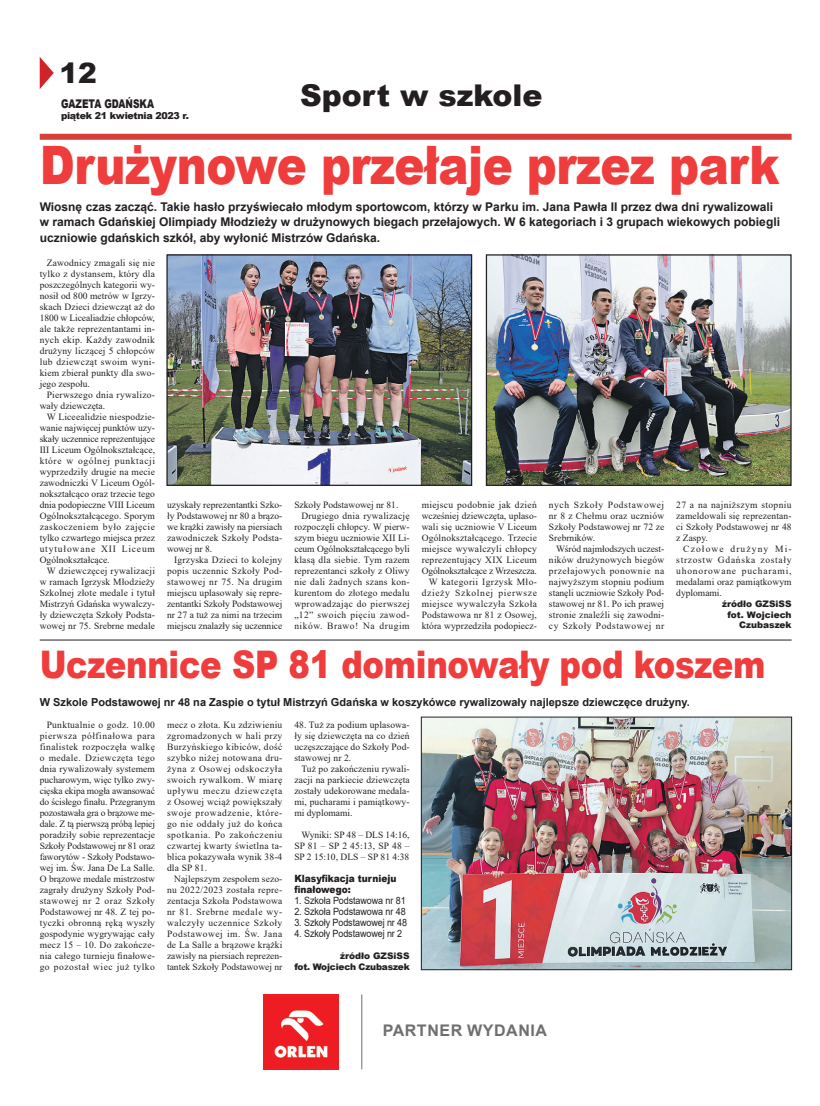
<style>
.page{position:relative;width:820px;height:1106px;background:#fff}
.page>*{position:absolute;margin:0;border:0;box-sizing:border-box;transform-origin:0 0}
.t1{font:900 53px "Arial";letter-spacing:-.01em;color:#ee3d3c;scale:.85 1}
.t2{font:900 38px "Arial";letter-spacing:-.01em;color:#ee3d3c;scale:.85 1}
.t3{font:900 30px "Arial";color:#231f20}
.t4{font:900 28px "Arial";color:#231f20}
.t5{font:700 16px "Arial";letter-spacing:.035em;color:#6e6f6f}
.t6{font:700 12px/15.5px "Arial";color:#231f20}
.t7{font:900 12px "Arial";color:#231f20;scale:.75 1}
.t8{font:700 11px "Arial";color:#231f20}
.t9{font:10px "Arial";letter-spacing:-.01em;color:#231f20;scale:.9 1}
.t10{font:900 10px/11px "Arial";color:#231f20;scale:.9 1}
.t11{font:9.5px/11px "Times New Roman";letter-spacing:.015em;color:#231f20;text-align:justify}
.t12{font:9.5px "Times New Roman";letter-spacing:-.01em;color:#231f20}
.t13{font:9.5px "Times New Roman";letter-spacing:.035em;color:#231f20}
.t14{font:900 9.5px "Arial";letter-spacing:-.03em;color:#231f20}
.t15{font:9.5px "Times New Roman";letter-spacing:.04em;color:#231f20}
.t16{font:9.5px "Times New Roman";letter-spacing:.055em;color:#231f20}
.t17{font:900 9px/10.8px "Arial";letter-spacing:-.02em;color:#231f20;text-align:right}
.t18{font:900 9px/10.8px "Arial";color:#231f20;text-align:right}
</style>
<div class="page">
<svg style="left:40px;top:57px;width:14px;height:32px"></svg>
<div style="left:40px;top:134px;width:751px;height:6px;background:#d7403a"></div>
<img style="left:264px;top:994px;width:74px;height:75px">
<hr style="left:361px;top:994px;width:1px;height:75px;background:#6e6f6f">
<img style="left:422px;top:718px;width:367px;height:250px">
<div style="left:420px;top:716px;width:371px;height:254px;border:1px solid #231f20"></div>
<hr style="left:40px;top:639px;width:751px;height:1px;background:#231f20">
<img style="left:168px;top:256px;width:302px;height:228px">
<div style="left:166px;top:254px;width:306px;height:232px;border:1px solid #231f20"></div>
<img style="left:487px;top:256px;width:302px;height:228px">
<div style="left:485px;top:254px;width:306px;height:232px;border:1px solid #231f20"></div>
<h3 class="t4" style="left:59px;top:53px;width:39px">12</h3>
<p class="t7" style="left:61px;top:95px;width:125px">GAZETA GDAŃSKA</p>
<p class="t14" style="left:61px;top:108px;width:129px">piątek 21 kwietnia 2023 r.</p>
<h3 class="t3" style="left:300px;top:73px;width:244px">Sport w szkole</h3>
<h1 class="t1" style="left:40px;top:126px;width:871px">Drużynowe przełaje przez park</h1>
<p class="t6" style="left:40px;top:199px;width:741px">Wiosnę czas zacząć. Takie hasło przyświecało młodym sportowcom, którzy w Parku im. Jana Pawła II przez dwa dni rywalizowali w ramach Gdańskiej Olimpiady Młodzieży w drużynowych biegach przełajowych. W 6 kategoriach i 3 grupach wiekowych pobiegli uczniowie gdańskich szkół, aby wyłonić Mistrzów Gdańska.</p>
<p class="t11" style="left:40px;top:257px;width:117px;text-indent:7px">Zawodnicy zmagali się nie tylko z dystansem, który dla poszczególnych kategorii wy&shy;nosił od 800 metrów w Igrzy&shy;skach Dzieci dziewcząt aż do 1800 w Licealiadzie chłopców, ale także reprezentantami in&shy;nych ekip. Każdy zawodnik drużyny liczącej 5 chłopców lub dziewcząt swoim wyni&shy;kiem zbierał punkty dla swo&shy;jego zespołu.</p>
<p class="t11" style="left:40px;top:389px;width:117px;text-indent:7px">Pierwszego dnia rywalizo&shy;wały dziewczęta.</p>
<p class="t11" style="left:40px;top:411px;width:117px;text-indent:7px">W Liceealidzie niespodzie&shy;wanie najwięcej punktów uzy&shy;skały uczennice reprezentujące III Liceum Ogólnokształcące, które w ogólnej punktacji wyprzedziły drugie na mecie zawodniczki V Liceum Ogól&shy;nokształcąco oraz trzecie tego dnia podopieczne VIII Liceum Ogólnokształcącego. Sporym zaskoczeniem było zajęcie tylko czwartego miejsca przez utytułowane XII Liceum Ogólnokształcące.</p>
<p class="t11" style="left:40px;top:565px;width:117px;text-indent:7px">W dziewczęcej rywalizacji w ramach Igrzysk Młodzieży Szkolnej złote medale i tytuł Mistrzyń Gdańska wywalczy&shy;ły dziewczęta Szkoły Podsta&shy;wowej nr 75. Srebrne medale</p>
<p class="t11" style="left:294px;top:499px;width:105px">Szkoły Podstawowej nr 81.</p>
<p class="t11" style="left:301px;top:510px;width:110px">Drugiego dnia rywalizację</p>
<p class="t11" style="left:294px;top:521px;width:117px">rozpoczęli chłopcy. W pierw-</p>
<p class="t11" style="left:294px;top:532px;width:117px">szym biegu uczniowie XII Li-</p>
<p class="t12" style="left:294px;top:542px;width:117px">ceum Ogólnokształcącego byli</p>
<p class="t11" style="left:294px;top:554px;width:117px">klasą dla siebie. Tym razem</p>
<p class="t11" style="left:294px;top:565px;width:117px">reprezentanci szkoły z Oliwy</p>
<p class="t11" style="left:294px;top:576px;width:117px">nie dali żadnych szans kon-</p>
<p class="t11" style="left:294px;top:587px;width:117px">kurentom do złotego medalu</p>
<p class="t13" style="left:294px;top:597px;width:117px">wprowadzając do pierwszej</p>
<p class="t15" style="left:294px;top:608px;width:117px">„12” swoich pięciu zawod-</p>
<p class="t16" style="left:294px;top:619px;width:117px">ników. Brawo! Na drugim</p>
<p class="t11" style="left:421px;top:499px;width:117px;text-align:right">miejscu podobnie jak dzień wcześniej dziewczęta, uplaso&shy;wali się uczniowie V Liceum<br>Ogólnokształcącego. Trzecie miejsce wywalczyli chłopcy reprezentujący XIX Liceum<br>Ogólnokształcące z Wrzeszcza.<br>W kategorii Igrzysk Mło&shy;dzieży Szkolnej pierwsze miejsce wywalczyła Szkoła<br>Podstawowa nr 81 z Osowej, która wyprzedziła podopiecz-</p>
<p class="t11" style="left:548px;top:499px;width:117px">nych Szkoły Podstawowej nr 8 z Chełmu oraz uczniów Szkoły Podstawowej nr 72 ze Srebrników.</p>
<p class="t11" style="left:676px;top:499px;width:117px">27 a na najniższym stopniu zameldowali się reprezentan&shy;ci Szkoły Podstawowej nr 48 z Zaspy.</p>
<p class="t11" style="left:676px;top:543px;width:117px;text-indent:7px">Czołowe drużyny Mi&shy;strzostw Gdańska zostały uhonorowane pucharami, medalami oraz pamiątkowym dyplomami.</p>
<p class="t18" style="left:721px;top:598px;width:71px">źródło GZSiSS fot. Wojciech<br>Czubaszek</p>
<p class="t11" style="left:167px;top:499px;width:117px">uzyskały reprezentantki Szko&shy;ły Podstawowej nr 80 a brązo&shy;we krążki zawisły na piersiach zawodniczek Szkoły Podsta&shy;wowej nr 8.</p>
<p class="t11" style="left:167px;top:554px;width:117px;text-indent:7px">Igrzyska Dzieci to kolejny popis uczennic Szkoły Pod&shy;stawowej nr 75. Na drugim miejscu uplasowały się repre&shy;zentantki Szkoły Podstawowej nr 27 a tuż za nimi na trzecim miejscu znalazły się uczennice</p>
<p class="t11" style="left:548px;top:543px;width:117px;text-indent:7px">Wśród najmłodszych uczest&shy;ników drużynowych biegów przełajowych ponownie na najwyższym stopniu podium stanęli uczniowie Szkoły Pod&shy;stawowej nr 81. Po ich prawej stronie znaleźli się zawodni&shy;cy Szkoły Podstawowej nr</p>
<h2 class="t2" style="left:40px;top:637px;width:855px">Uczennice SP 81 dominowały pod koszem</h2>
<p class="t8" style="left:40px;top:694px;width:651px">W Szkole Podstawowej nr 48 na Zaspie o tytuł Mistrzyń Gdańska w koszykówce rywalizowały najlepsze dziewczęce drużyny.</p>
<p class="t11" style="left:40px;top:719px;width:117px;text-indent:7px">Punktualnie o godz. 10.00 pierwsza półfinałowa para finalistek rozpoczęła walkę o medale. Dziewczęta tego dnia rywalizowały systemem pucharowym, więc tylko zwy&shy;cięska ekipa mogła awansować do ścisłego finału. Przegranym pozostawała gra o brązowe me&shy;dale. Z tą pierwszą próbą lepiej poradziły sobie reprezentacje Szkoły Podstawowej nr 81 oraz faworytów - Szkoły Podstawo&shy;wej im. Św. Jana De La Salle.<br>O brązowe medale mistrzostw zagrały drużyny Szkoły Pod&shy;stawowej nr 2 oraz Szkoły Podstawowej nr 48. Z tej po&shy;tyczki obronną ręką wyszły gospodynie wygrywając cały mecz 15 – 10. Do zakończe&shy;nia całego turnieju finałowe&shy;go pozostał wiec już tylko</p>
<p class="t11" style="left:167px;top:719px;width:117px">mecz o złota. Ku zdziwieniu zgromadzonych w hali przy Burzyńskiego kibiców, dość szybko niżej notowana dru&shy;żyna z Osowej odskoczyła swoich rywalkom. W miarę upływu meczu dziewczęta z Osowej wciąż powiększały swoje prowadzenie, które&shy;go nie oddały już do końca spotkania. Po zakończeniu czwartej kwarty świetlna ta&shy;blica pokazywała wynik 38-4 dla SP 81.</p>
<p class="t11" style="left:294px;top:719px;width:117px">48. Tuż za podium uplasowa&shy;ły się dziewczęta na co dzień uczęszczające do Szkoły Pod&shy;stawowej nr 2.</p>
<p class="t11" style="left:294px;top:763px;width:117px;text-indent:7px">Tuż po zakończeniu rywali&shy;zacji na parkiecie dziewczęta zostały udekorowane medala&shy;mi, pucharami i pamiątkowy&shy;mi dyplomami.</p>
<p class="t11" style="left:294px;top:829px;width:117px;text-indent:7px">Wyniki: SP 48 – DLS 14:16, SP 81 – SP 2 45:13, SP 48 – SP 2 15:10, DLS – SP 81 4:38</p>
<p class="t10" style="left:294px;top:872px;width:115px">Klasyfikacja turnieju finałowego:</p>
<p class="t9" style="left:294px;top:893px;width:125px">1. Szkoła Podstawowa nr 81</p>
<p class="t9" style="left:294px;top:904px;width:125px">2. Szkoła Podstawowa nr 48</p>
<p class="t9" style="left:294px;top:915px;width:127px">3. Szkoły Podstawowej nr 48</p>
<p class="t9" style="left:294px;top:926px;width:121px">4. Szkoły Podstawowej nr 2</p>
<p class="t17" style="left:294px;top:950px;width:117px">źródło GZSiSS<br>fot. Wojciech Czubaszek</p>
<p class="t11" style="left:167px;top:873px;width:117px;text-indent:7px">Najlepszym zespołem sezo&shy;nu 2022/2023 została repre&shy;zentacja Szkoła Podstawowa nr 81. Srebrne medale wy&shy;walczyły uczennice Szkoły Podstawowej im. Św. Jana de La Salle a brązowe krążki zawisły na piersiach reprezen&shy;tantek Szkoły Podstawowej nr</p>
<h3 class="t5" style="left:382px;top:1019px;width:166px">PARTNER WYDANIA</h3>
</div>
